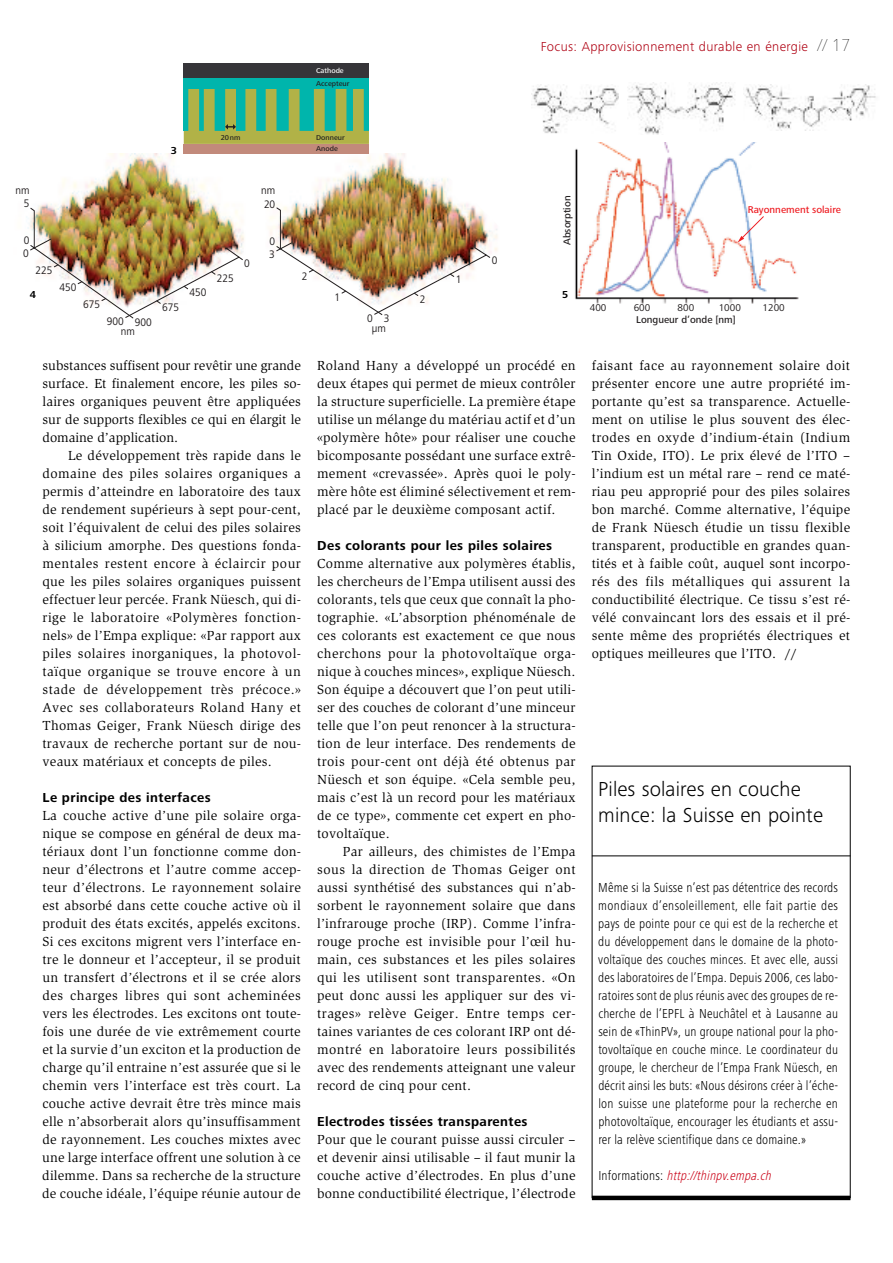
<style>
.page{position:relative;width:893px;height:1263px;background:#fff}
.page>*{position:absolute;margin:0;border:0;box-sizing:border-box;transform-origin:0 0}
.t1{font:300 21px/25.2px "Frutiger Next Pro";letter-spacing:.005em;color:#000}
.t2{font:13.5px/18px "Slimbach Std";letter-spacing:.015em;color:#000;text-align:justify}
.t3{font:300 condensed 13.5px/18px "Frutiger Next Pro";letter-spacing:.01em;color:#000;text-align:justify}
.t4{font:700 13.5px "Frutiger Next Pro";letter-spacing:.03em;color:#000}
.t5{font:300 13.5px "Frutiger Next Pro";letter-spacing:.025em;color:#af0012}
.t6{font:italic 300 condensed 13.5px "Frutiger Next Pro";color:#ca0016}
.t7{font:11.4px/13.6px "Frutiger Next Pro";color:#231f20;scale:.92 1}
.t8{font:700 10.5px "Frutiger Next Pro";color:#000}
.t9{font:500 10.2px "Frutiger Next Pro";color:#231f20}
.t10{font:500 10.2px "Frutiger Next Pro";color:#ee1d23}
.t11{font:10.2px "Frutiger Next Pro";color:#231f20}
.t12{font:500 7.35px "Frutiger Next Pro";color:#231f20}
.t13{font:500 7.35px "Frutiger Next Pro";color:#fff}
.s1{font-weight:900;font-size:18px;color:#000}
.s2{font-style:normal;color:#000}
</style>
<div class="page">
<img style="left:575px;top:142px;width:224px;height:162px">
<svg style="left:738px;top:215px;width:27px;height:27px"></svg>
<img style="left:628px;top:83px;width:107px;height:52px">
<img style="left:745px;top:84px;width:131px;height:46px">
<img style="left:531px;top:85px;width:87px;height:49px">
<img style="left:28px;top:154px;width:470px;height:99px">
<img style="left:30px;top:207px;width:213px;height:112px">
<img style="left:276px;top:207px;width:215px;height:108px">
<hr style="left:592px;top:1196px;width:258px;height:4px;background:#000">
<hr style="left:592px;top:856px;width:258px;height:1px;background:#000">
<div style="left:184px;top:144px;width:185px;height:10px;background:#c28a7b"></div>
<div style="left:184px;top:64px;width:185px;height:15px;background:#363539"></div>
<div style="left:184px;top:79px;width:185px;height:52px;background:#00b5ac"></div>
<svg style="left:184px;top:89px;width:185px;height:55px"></svg>
<p class="t13" style="left:316px;top:68px;width:29px">Cathode</p>
<p class="t12" style="left:316px;top:81px;width:35px">Accepteur</p>
<p class="t8" style="left:171px;top:147px;width:8px">3</p>
<p class="t12" style="left:221px;top:135px;width:21px">20nm</p>
<p class="t12" style="left:316px;top:135px;width:30px">Donneur</p>
<p class="t12" style="left:316px;top:146px;width:23px">Anode</p>
<p class="t7" style="left:15px;top:184px;width:17px;text-align:right">nm<br>5</p>
<p class="t7" style="left:261px;top:185px;width:17px">nm<br>20</p>
<p class="t7" style="left:24px;top:234px;width:8px">0</p>
<p class="t7" style="left:270px;top:236px;width:8px">0</p>
<p class="t7" style="left:23px;top:248px;width:8px">0</p>
<p class="t7" style="left:36px;top:265px;width:20px">225</p>
<p class="t8" style="left:30px;top:291px;width:8px">4</p>
<p class="t7" style="left:59px;top:282px;width:20px">450</p>
<p class="t7" style="left:189px;top:287px;width:20px">450</p>
<p class="t7" style="left:217px;top:272px;width:20px">225</p>
<p class="t7" style="left:244px;top:258px;width:8px">0</p>
<p class="t7" style="left:269px;top:249px;width:8px">3</p>
<p class="t7" style="left:83px;top:298px;width:20px">675</p>
<p class="t7" style="left:162px;top:302px;width:20px">675</p>
<p class="t7" style="left:302px;top:270px;width:8px">2</p>
<p class="t7" style="left:334px;top:291px;width:8px">1</p>
<p class="t7" style="left:384px;top:312px;width:8px">3</p>
<p class="t7" style="left:367px;top:312px;width:8px">0</p>
<p class="t7" style="left:107px;top:315px;width:20px">900</p>
<p class="t7" style="left:121px;top:318px;width:35px;line-height:9px;text-indent:14px">900 nm</p>
<p class="t7" style="left:372px;top:322px;width:17px">µm</p>
<p class="t7" style="left:420px;top:293px;width:8px">2</p>
<p class="t7" style="left:456px;top:274px;width:8px">1</p>
<p class="t7" style="left:492px;top:255px;width:8px">0</p>
<p class="t5" style="left:541px;top:42px;width:311px">Focus: Approvisionnement durable en énergie <span class="s1">// 17</span></p>
<p class="t9" style="left:564px;top:245px;width:51px;rotate:-90deg">Absorption</p>
<p class="t10" style="left:748px;top:206px;width:95px">Rayonnement solaire</p>
<p class="t8" style="left:562px;top:291px;width:8px">5</p>
<p class="t11" style="left:590px;top:304px;width:18px">400</p>
<p class="t11" style="left:634px;top:304px;width:18px">600</p>
<p class="t11" style="left:678px;top:304px;width:18px">800</p>
<p class="t9" style="left:636px;top:316px;width:101px">Longueur d’onde [nm]</p>
<p class="t11" style="left:719px;top:304px;width:24px">1000</p>
<p class="t11" style="left:763px;top:304px;width:24px">1200</p>
<p class="t2" style="left:43px;top:357px;width:260px">substances suffisent pour revêtir une grande surface. Et finalement encore, les piles so&shy;laires organiques peuvent être appliquées sur de supports flexibles ce qui en élargit le domaine d’application.</p>
<p class="t2" style="left:43px;top:447px;width:260px;text-indent:26px">Le développement très rapide dans le domaine des piles solaires organiques a permis d’atteindre en laboratoire des taux de rendement supérieurs à sept pour-cent, soit l’équivalent de celui des piles solaires à silicium amorphe. Des questions fonda&shy;mentales restent encore à éclaircir pour que les piles solaires organiques puissent effectuer leur percée. Frank Nüesch, qui di&shy;rige le laboratoire «Polymères fonction&shy;nels» de l’Empa explique: «Par rapport aux piles solaires inorganiques, la photovol&shy;taïque organique se trouve encore à un stade de développement très précoce.» Avec ses collaborateurs Roland Hany et Thomas Geiger, Frank Nüesch dirige des travaux de recherche portant sur de nou&shy;veaux matériaux et concepts de piles.</p>
<p class="t4" style="left:43px;top:793px;width:170px">Le principe des interfaces</p>
<p class="t2" style="left:42px;top:807px;width:260px">La couche active d’une pile solaire orga&shy;nique se compose en général de deux ma&shy;tériaux dont l’un fonctionne comme don&shy;neur d’électrons et l’autre comme accep&shy;teur d’électrons. Le rayonnement solaire est absorbé dans cette couche active où il produit des états excités, appelés excitons.<br>Si ces excitons migrent vers l’interface en&shy;tre le donneur et l’accepteur, il se produit un transfert d’électrons et il se crée alors des charges libres qui sont acheminées vers les électrodes. Les excitons ont toute&shy;fois une durée de vie extrêmement courte et la survie d’un exciton et la production de charge qu’il entraine n’est assurée que si le chemin vers l’interface est très court. La couche active devrait être très mince mais elle n’absorberait alors qu’insuffisamment de rayonnement. Les couches mixtes avec une large interface offrent une solution à ce dilemme. Dans sa recherche de la structure de couche idéale, l’équipe réunie autour de</p>
<p class="t2" style="left:317px;top:357px;width:260px">Roland Hany a développé un procédé en deux étapes qui permet de mieux contrôler la structure superficielle. La première étape utilise un mélange du matériau actif et d’un «polymère hôte» pour réaliser une couche bicomposante possédant une surface extrê&shy;mement «crevassée». Après quoi le poly&shy;mère hôte est éliminé sélectivement et rem&shy;placé par le deuxième composant actif.</p>
<p class="t4" style="left:317px;top:541px;width:237px">Des colorants pour les piles solaires</p>
<p class="t2" style="left:317px;top:555px;width:260px">Comme alternative aux polymères établis, les chercheurs de l’Empa utilisent aussi des colorants, tels que ceux que connaît la pho&shy;tographie. «L’absorption phénoménale de ces colorants est exactement ce que nous cherchons pour la photovoltaïque orga&shy;nique à couches minces», explique Nüesch.<br>Son équipe a découvert que l’on peut utili&shy;ser des couches de colorant d’une minceur telle que l’on peut renoncer à la structura&shy;tion de leur interface. Des rendements de trois pour-cent ont déjà été obtenus par Nüesch et son équipe. «Cela semble peu, mais c’est là un record pour les matériaux de ce type», commente cet expert en pho&shy;tovoltaïque.</p>
<p class="t2" style="left:317px;top:843px;width:260px;text-indent:26px">Par ailleurs, des chimistes de l’Empa sous la direction de Thomas Geiger ont aussi synthétisé des substances qui n’ab&shy;sorbent le rayonnement solaire que dans l’infrarouge proche (IRP). Comme l’infra&shy;rouge proche est invisible pour l’œil hu&shy;main, ces substances et les piles solaires qui les utilisent sont transparentes. «On peut donc aussi les appliquer sur des vi&shy;trages» relève Geiger. Entre temps cer&shy;taines variantes de ces colorant IRP ont dé&shy;montré en laboratoire leurs possibilités avec des rendements atteignant une valeur record de cinq pour cent.</p>
<p class="t4" style="left:317px;top:1117px;width:212px">Electrodes tissées transparentes</p>
<p class="t2" style="left:317px;top:1131px;width:260px">Pour que le courant puisse aussi circuler – et devenir ainsi utilisable – il faut munir la couche active d’électrodes. En plus d’une bonne conductibilité électrique, l’électrode</p>
<p class="t2" style="left:592px;top:357px;width:260px">faisant face au rayonnement solaire doit présenter encore une autre propriété im&shy;portante qu’est sa transparence. Actuelle&shy;ment on utilise le plus souvent des élec&shy;trodes en oxyde d’indium-étain (Indium Tin Oxide, ITO). Le prix élevé de l’ITO – l’indium est un métal rare – rend ce maté&shy;riau peu approprié pour des piles solaires bon marché. Comme alternative, l’équipe de Frank Nüesch étudie un tissu flexible transparent, productible en grandes quan&shy;tités et à faible coût, auquel sont incorpo&shy;rés des fils métalliques qui assurent la conductibilité électrique. Ce tissu s’est ré&shy;vélé convaincant lors des essais et il pré&shy;sente même des propriétés électriques et optiques meilleures que l’ITO. //</p>
<h1 class="t1" style="left:598px;top:779px;width:226px">Piles solaires en couche mince: la Suisse en pointe</h1>
<p class="t3" style="left:598px;top:880px;width:241px">Même si la Suisse n’est pas détentrice des records mondiaux d’ensoleillement, elle fait partie des pays de pointe pour ce qui est de la recherche et du développement dans le domaine de la photo&shy;voltaïque des couches minces. Et avec elle, aussi des laboratoires de l’Empa. Depuis 2006, ces labo&shy;ratoires sont de plus réunis avec des groupes de re&shy;cherche de l’EPFL à Neuchâtel et à Lausanne au sein de «ThinPV», un groupe national pour la pho&shy;tovoltaïque en couche mince. Le coordinateur du groupe, le chercheur de l’Empa Frank Nüesch, en décrit ainsi les buts: «Nous désirons créer à l’éche&shy;lon suisse une plateforme pour la recherche en photovoltaïque, encourager les étudiants et assu&shy;rer la relève scientifique dans ce domaine.»</p>
<p class="t6" style="left:598px;top:1171px;width:177px"><span class="s2">I n fo r m a t i o n s :</span> http://thinpv.empa.ch</p>
</div>
